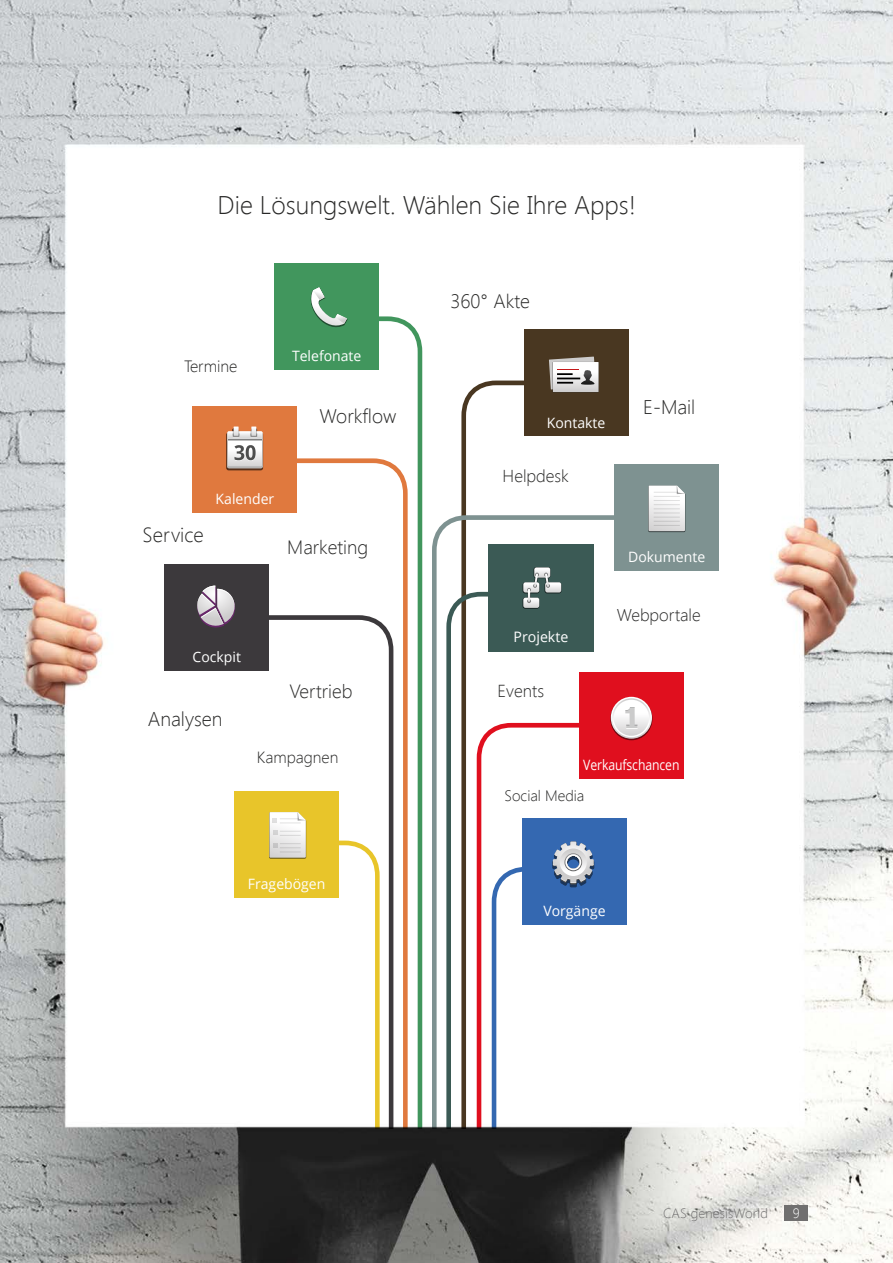
<style>
.page{position:relative;width:893px;height:1263px;background:#fff}
.page>*{position:absolute;margin:0;border:0;box-sizing:border-box;transform-origin:0 0}
.t1{font:300 25.5px "Segoe UI";color:#282827}
.t2{font:300 20.4px "Segoe UI";color:#282827}
.t3{font:300 19.95px "Segoe UI";color:#282827}
.t4{font:300 19.8px "Segoe UI";color:#282827}
.t5{font:300 19.65px "Segoe UI";color:#282827}
.t6{font:300 19.5px "Segoe UI";color:#282827}
.t7{font:300 19.2px "Segoe UI";color:#282827}
.t8{font:300 17.4px "Segoe UI";color:#282827}
.t9{font:300 17.25px "Segoe UI";color:#282827}
.t10{font:300 17.1px "Segoe UI";color:#282827}
.t11{font:300 16.35px "Segoe UI";color:#282827}
.t12{font:300 16.2px "Segoe UI";color:#282827}
.t13{font:300 15.15px "Segoe UI";color:#282827}
.t14{font:14.4px "Open Sans";color:#fff}
.t15{font:14.25px "Open Sans";color:#fff}
.t16{font:14.25px "Open Sans";color:#fff;scale:.86 1}
.t17{font:300 13.5px "Segoe UI";letter-spacing:.01em;color:#706f6f}
.t18{font:300 13.5px "Segoe UI";color:#fff}
</style>
<div class="page">
<img style="left:0;top:0;width:893px;height:1263px">
<div style="left:784px;top:1205px;width:24px;height:16px;background:#706f6f"></div>
<svg style="left:228px;top:456px;width:116px;height:157px"></svg>
<div style="left:193px;top:406px;width:104px;height:107px;background:#e0793e"></div>
<svg style="left:226px;top:426px;width:37px;height:44px;background:#c9bdb6"></svg>
<div style="left:579px;top:672px;width:105px;height:107px;background:#e00f1e"></div>
<svg style="left:459px;top:378px;width:129px;height:135px"></svg>
<div style="left:524px;top:330px;width:104px;height:106px;background:#493721"></div>
<svg style="left:549px;top:357px;width:50px;height:35px;background:#c2bebd"></svg>
<svg style="left:344px;top:314px;width:81px;height:814px"></svg>
<div style="left:274px;top:263px;width:105px;height:107px;background:#41965d"></div>
<svg style="left:310px;top:287px;width:38px;height:41px"></svg>
<svg style="left:214px;top:613px;width:182px;height:515px"></svg>
<div style="left:164px;top:564px;width:105px;height:106px;background:#3c393c"></div>
<svg style="left:197px;top:586px;width:38px;height:42px"></svg>
<svg style="left:430px;top:513px;width:228px;height:615px"></svg>
<div style="left:614px;top:464px;width:105px;height:107px;background:#7e9291"></div>
<svg style="left:648px;top:485px;width:37px;height:47px;background:#e1e1e1"></svg>
<h1 class="t1" style="left:218px;top:188px;width:420px">Die Lösungswelt. Wählen Sie Ihre Apps!</h1>
<h3 class="t6" style="left:451px;top:288px;width:81px">360° Akte</h3>
<p class="t11" style="left:184px;top:354px;width:55px">Termine</p>
<p class="t15" style="left:292px;top:346px;width:71px">Telefonate</p>
<h3 class="t5" style="left:319px;top:402px;width:78px">Workflow</h3>
<p class="t15" style="left:547px;top:413px;width:60px">Kontakte</p>
<h3 class="t4" style="left:643px;top:394px;width:54px">E-Mail</h3>
<h2 class="t2" style="left:143px;top:521px;width:63px">Service</h2>
<p class="t15" style="left:216px;top:489px;width:60px">Kalender</p>
<p class="t9" style="left:503px;top:464px;width:68px">Helpdesk</p>
<h3 class="t7" style="left:287px;top:534px;width:82px">Marketing</h3>
<p class="t15" style="left:628px;top:547px;width:78px">Dokumente</p>
<p class="t15" style="left:193px;top:647px;width:50px">Cockpit</p>
<h3 class="t3" style="left:148px;top:705px;width:76px">Analysen</h3>
<h3 class="t7" style="left:290px;top:678px;width:64px">Vertrieb</h3>
<p class="t14" style="left:514px;top:627px;width:56px">Projekte</p>
<p class="t8" style="left:498px;top:679px;width:48px">Events</p>
<p class="t10" style="left:617px;top:603px;width:85px">Webportale</p>
<p class="t12" style="left:257px;top:746px;width:83px">Kampagnen</p>
<p class="t15" style="left:248px;top:874px;width:79px">Fragebögen</p>
<p class="t16" style="left:583px;top:755px;width:114px">Verkaufschancen</p>
<p class="t13" style="left:505px;top:785px;width:81px">Social Media</p>
<p class="t15" style="left:543px;top:900px;width:64px">Vorgänge</p>
<p class="t17" style="left:663px;top:1204px;width:106px">CAS genesisWorld</p>
<p class="t18" style="left:793px;top:1203px;width:8px">9</p>
</div>
